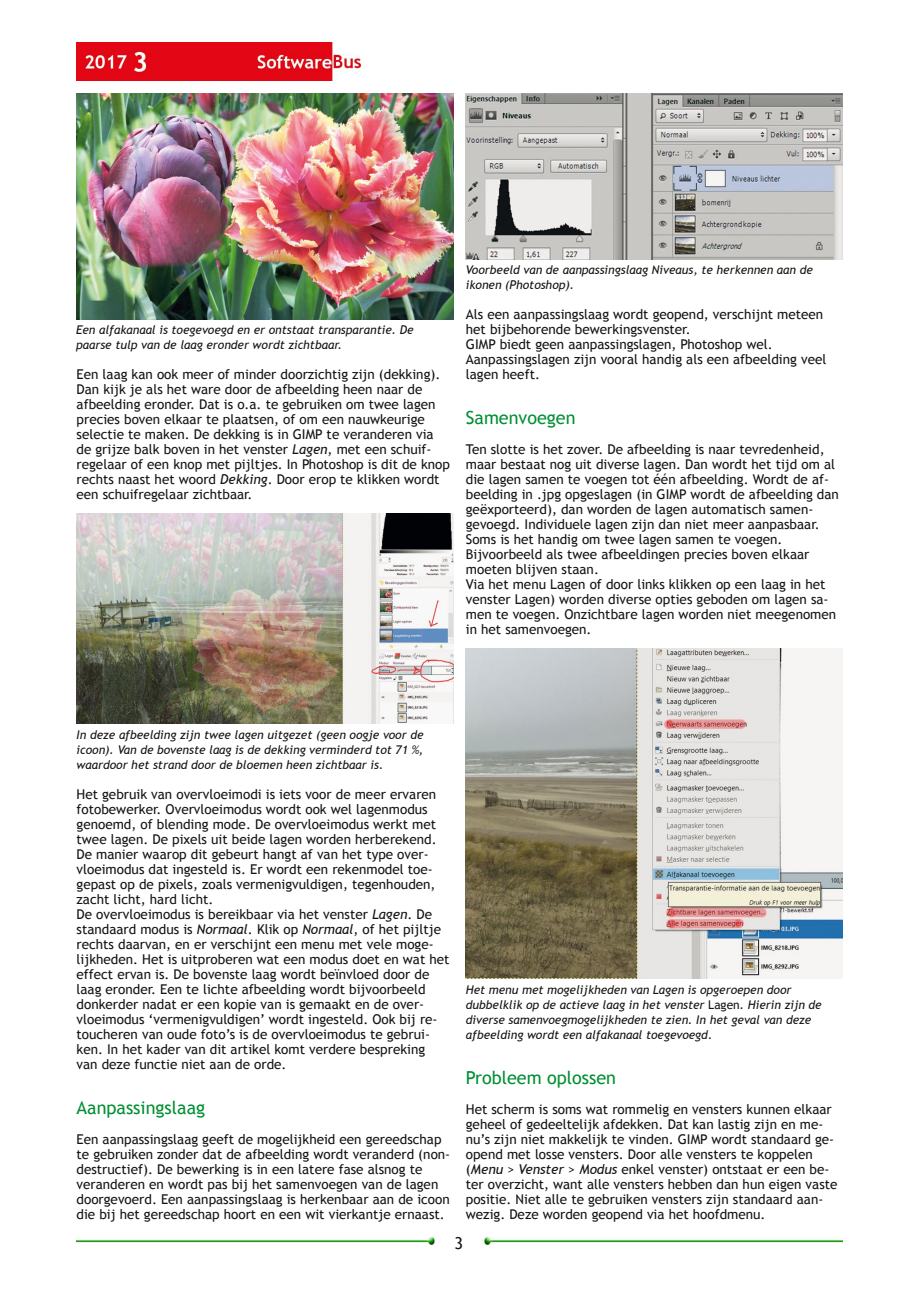
<style>
.page{position:relative;width:919px;height:1289px;background:#fff}
.page>*{position:absolute;margin:0;border:0;box-sizing:border-box;transform-origin:0 0}
.t1{font:18px "Trebuchet MS";color:#008f33}
.t2{font:16.5px "Trebuchet MS";color:#161413}
.t3{font:13.5px/15px "Trebuchet MS";color:#161413}
.t4{font:italic 12px/15px "Trebuchet MS";color:#161413}
.s1{font-style:italic}
.s2{font-style:normal}
</style>
<div class="page">
<img style="left:77px;top:43px;width:283px;height:38px">
<img style="left:77px;top:1237px;width:358px;height:7px">
<img style="left:484px;top:1237px;width:358px;height:7px">
<img style="left:77px;top:93px;width:376px;height:226px">
<img style="left:77px;top:514px;width:376px;height:210px">
<img style="left:466px;top:94px;width:376px;height:165px">
<img style="left:466px;top:648px;width:376px;height:330px">
<p class="t4" style="left:76px;top:322px;width:339px">Een alfakanaal is toegevoegd en er ontstaat transparantie. De paarse tulp van de laag eronder wordt zichtbaar.</p>
<p class="t3" style="left:77px;top:366px;width:375px">Een laag kan ook meer of minder doorzichtig zijn (dekking).<br>Dan kijk je als het ware door de afbeelding heen naar de afbeelding eronder. Dat is o.a. te gebruiken om twee lagen precies boven elkaar te plaatsen, of om een nauwkeurige selectie te maken. De dekking is in GIMP te veranderen via de grijze balk boven in het venster <span class="s1">Lagen</span>, met een schuif‐ regelaar of een knop met pijltjes. In Photoshop is dit de knop rechts naast het woord <span class="s1">Dekking</span>. Door erop te klikken wordt een schuifregelaar zichtbaar.</p>
<p class="t4" style="left:466px;top:262px;width:348px">Voorbeeld van de aanpassingslaag Niveaus, te herkennen aan de ikonen (Photoshop).</p>
<p class="t3" style="left:466px;top:306px;width:362px">Als een aanpassingslaag wordt geopend, verschijnt meteen het bijbehorende bewerkingsvenster.<br>GIMP biedt geen aanpassingslagen, Photoshop wel.<br>Aanpassingslagen zijn vooral handig als een afbeelding veel lagen heeft.</p>
<h1 class="t1" style="left:466px;top:407px;width:111px">Samenvoegen</h1>
<p class="t3" style="left:466px;top:441px;width:374px">Ten slotte is het zover. De afbeelding is naar tevredenheid, maar bestaat nog uit diverse lagen. Dan wordt het tijd om al die lagen samen te voegen tot één afbeelding. Wordt de af‐ beelding in .jpg opgeslagen (in GIMP wordt de afbeelding dan geëxporteerd), dan worden de lagen automatisch samen‐ gevoegd. Individuele lagen zijn dan niet meer aanpasbaar.<br>Soms is het handig om twee lagen samen te voegen.<br>Bijvoorbeeld als twee afbeeldingen precies boven elkaar moeten blijven staan.<br>Via het menu Lagen of door links klikken op een laag in het venster Lagen) worden diverse opties geboden om lagen sa‐ men te voegen. Onzichtbare lagen worden niet meegenomen in het samenvoegen.</p>
<p class="t4" style="left:77px;top:727px;width:348px;text-align:justify">In deze afbeelding zijn twee lagen uitgezet (geen oogje voor de icoon). Van de bovenste laag is de dekking verminderd tot 71 %, waardoor het strand door de bloemen heen zichtbaar is.</p>
<p class="t3" style="left:77px;top:786px;width:374px">Het gebruik van overvloeimodi is iets voor de meer ervaren fotobewerker. Overvloeimodus wordt ook wel lagenmodus genoemd, of blending mode. De overvloeimodus werkt met twee lagen. De pixels uit beide lagen worden herberekend.<br>De manier waarop dit gebeurt hangt af van het type over‐ vloeimodus dat ingesteld is. Er wordt een rekenmodel toe‐ gepast op de pixels, zoals vermenigvuldigen, tegenhouden, zacht licht, hard licht.<br>De overvloeimodus is bereikbaar via het venster <span class="s1">Lagen</span>. De standaard modus is <span class="s1">Normaal</span>. Klik op <span class="s1">Normaal</span>, of het pijltje rechts daarvan, en er verschijnt een menu met vele moge‐ lijkheden. Het is uitproberen wat een modus doet en wat het effect ervan is. De bovenste laag wordt beïnvloed door de laag eronder. Een te lichte afbeelding wordt bijvoorbeeld donkerder nadat er een kopie van is gemaakt en de over‐ vloeimodus ‘vermenigvuldigen’ wordt ingesteld. Ook bij re‐ toucheren van oude foto’s is de overvloeimodus te gebrui‐ ken. In het kader van dit artikel komt verdere bespreking van deze functie niet aan de orde.</p>
<h1 class="t1" style="left:77px;top:1097px;width:130px">Aanpassingslaag</h1>
<p class="t3" style="left:77px;top:1131px;width:375px">Een aanpassingslaag geeft de mogelijkheid een gereedschap te gebruiken zonder dat de afbeelding wordt veranderd (non‐ destructief). De bewerking is in een latere fase alsnog te veranderen en wordt pas bij het samenvoegen van de lagen doorgevoerd. Een aanpassingslaag is herkenbaar aan de icoon die bij het gereedschap hoort en een wit vierkantje ernaast.</p>
<p class="t4" style="left:466px;top:982px;width:357px">Het menu met mogelijkheden van Lagen is opgeroepen door dubbelklik op de actieve laag in het venster <span class="s2">Lagen</span>. Hierin zijn de diverse samenvoegmogelijkheden te zien. In het geval van deze afbeelding wordt een alfakanaal toegevoegd.</p>
<h1 class="t1" style="left:466px;top:1067px;width:152px">Probleem oplossen</h1>
<p class="t3" style="left:466px;top:1101px;width:373px">Het scherm is soms wat rommelig en vensters kunnen elkaar geheel of gedeeltelijk afdekken. Dat kan lastig zijn en me‐ nu’s zijn niet makkelijk te vinden. GIMP wordt standaard ge‐ opend met losse vensters. Door alle vensters te koppelen (<span class="s1">Menu</span> &gt; <span class="s1">Venster</span> &gt; <span class="s1">Modus</span> enkel venster) ontstaat er een be‐ ter overzicht, want alle vensters hebben dan hun eigen vaste positie. Niet alle te gebruiken vensters zijn standaard aan‐ wezig. Deze worden geopend via het hoofdmenu.</p>
<p class="t2" style="left:454px;top:1233px;width:10px">3</p>
</div>
